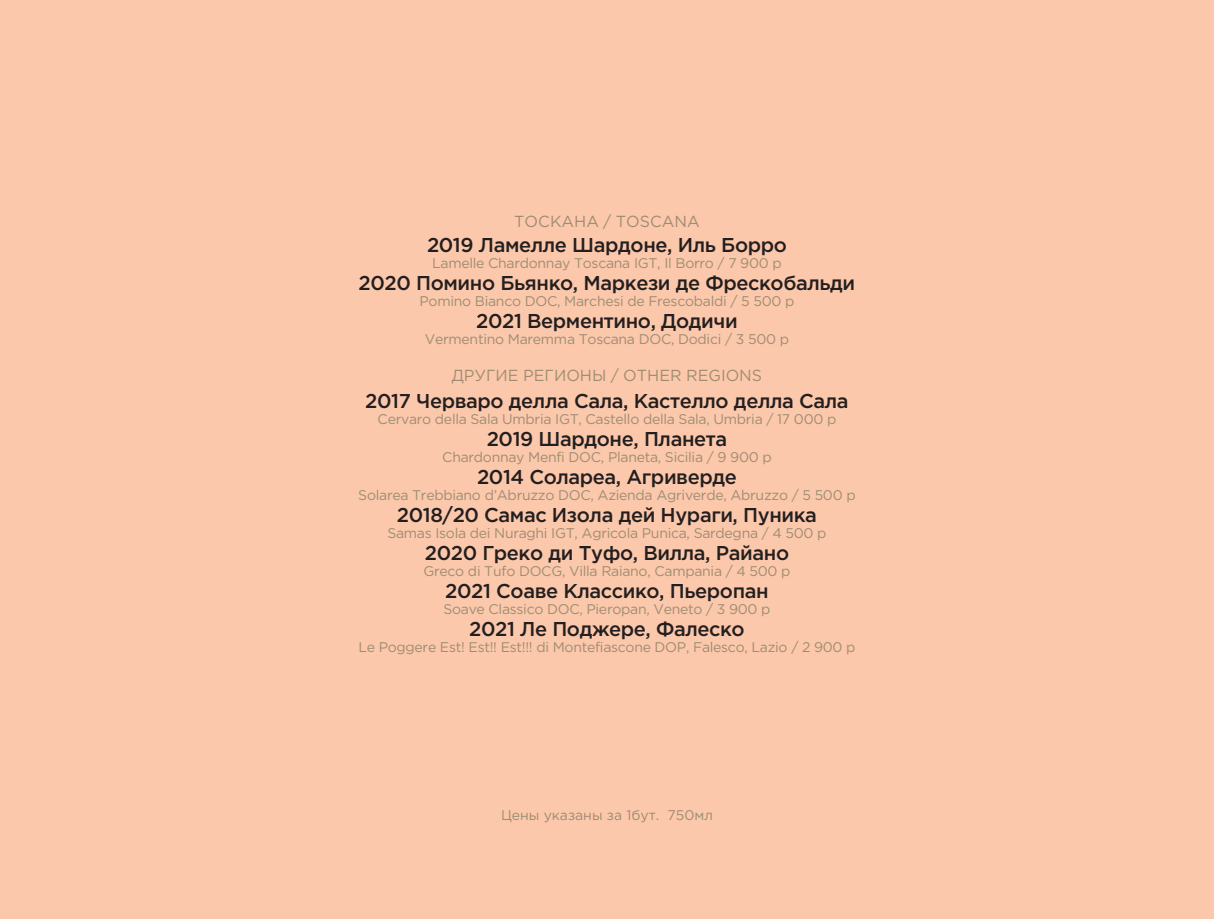
<style>
.page{position:relative;width:1214px;height:919px;background:#fff}
.page>*{position:absolute;margin:0;border:0;box-sizing:border-box;transform-origin:0 0}
.Стиль_абзаца_1{font:500 20px "Gotham Pro";letter-spacing:-.02em;color:#231f20}
.Стиль_абзаца_2{font:16px "Gotham Pro";color:#9e8d72}
.Стиль_абзаца_2-2{font:14px "Gotham Pro";letter-spacing:-.02em;color:#9e8d72}
.Стиль_абзаца_2-3{font:14px "Gotham Pro";color:#9e8d72}
</style>
<div class="page">
<div style="left:0;top:0;width:1213px;height:918px;background:#fcc8ab"></div>
<p class="Стиль_абзаца_2" style="left:514px;top:212px;width:187px">ТОСКАНА / TOSCANA</p>
<p class="Стиль_абзаца_1" style="left:427px;top:234px;width:361px">2019 Ламелле Шардоне, Иль Борро</p>
<p class="Стиль_абзаца_2-2" style="left:432px;top:255px;width:351px">Lamelle Chardonnay Toscana IGT, Il Borro / 7 900 р</p>
<p class="Стиль_абзаца_1" style="left:358px;top:272px;width:498px">2020 Помино Бьянко, Маркези де Фрескобальди</p>
<p class="Стиль_абзаца_2-2" style="left:419px;top:293px;width:376px">Pomino Bianco DOC, Marchesi de Frescobaldi / 5 500 р</p>
<p class="Стиль_абзаца_1" style="left:476px;top:310px;width:263px">2021 Верментино, Додичи</p>
<p class="Стиль_абзаца_2-2" style="left:425px;top:331px;width:365px">Vermentino Maremma Toscana DOC, Dodici / 3 500 р</p>
<p class="Стиль_абзаца_2" style="left:452px;top:367px;width:312px">ДРУГИЕ РЕГИОНЫ / OTHER REGIONS</p>
<p class="Стиль_абзаца_1" style="left:365px;top:390px;width:485px">2017 Черваро делла Сала, Кастелло делла Сала</p>
<p class="Стиль_абзаца_2-2" style="left:377px;top:411px;width:460px">Cervaro della Sala Umbria IGT, Castello della Sala, Umbria / 17 000 р</p>
<p class="Стиль_абзаца_1" style="left:486px;top:428px;width:242px">2019 Шардоне, Планета</p>
<p class="Стиль_абзаца_2-2" style="left:442px;top:449px;width:331px">Chardonnay Menfi DOC, Planeta, Sicilia / 9 900 р</p>
<p class="Стиль_абзаца_1" style="left:477px;top:466px;width:261px">2014 Солареа, Агриверде</p>
<p class="Стиль_абзаца_2-2" style="left:358px;top:487px;width:499px">Solarea Trebbiano d’Abruzzo DOC, Azienda Agriverde, Abruzzo / 5 500 р</p>
<p class="Стиль_абзаца_1" style="left:397px;top:504px;width:421px">2018/20 Самас Изола дей Нураги, Пуника</p>
<p class="Стиль_абзаца_2-2" style="left:387px;top:525px;width:440px">Samas Isola dei Nuraghi IGT, Agricola Punica, Sardegna / 4 500 р</p>
<p class="Стиль_абзаца_1" style="left:425px;top:542px;width:366px">2020 Греко ди Туфо, Вилла, Райано</p>
<p class="Стиль_абзаца_2-2" style="left:423px;top:563px;width:368px">Greco di Tufo DOCG, Villa Raiano, Campania / 4 500 р</p>
<p class="Стиль_абзаца_1" style="left:445px;top:580px;width:325px">2021 Соаве Классико, Пьеропан</p>
<p class="Стиль_абзаца_2-2" style="left:443px;top:601px;width:328px">Soave Classico DOC, Pieropan, Veneto / 3 900 р</p>
<p class="Стиль_абзаца_1" style="left:469px;top:618px;width:277px">2021 Ле Поджере, Фалеско</p>
<p class="Стиль_абзаца_2-2" style="left:358px;top:639px;width:498px">Le Poggere Est! Est!! Est!!! di Montefiascone DOP, Falesco, Lazio / 2 900 р</p>
<p class="Стиль_абзаца_2-3" style="left:501px;top:807px;width:213px">Цены указаны за 1бут. 750мл</p>
</div>
